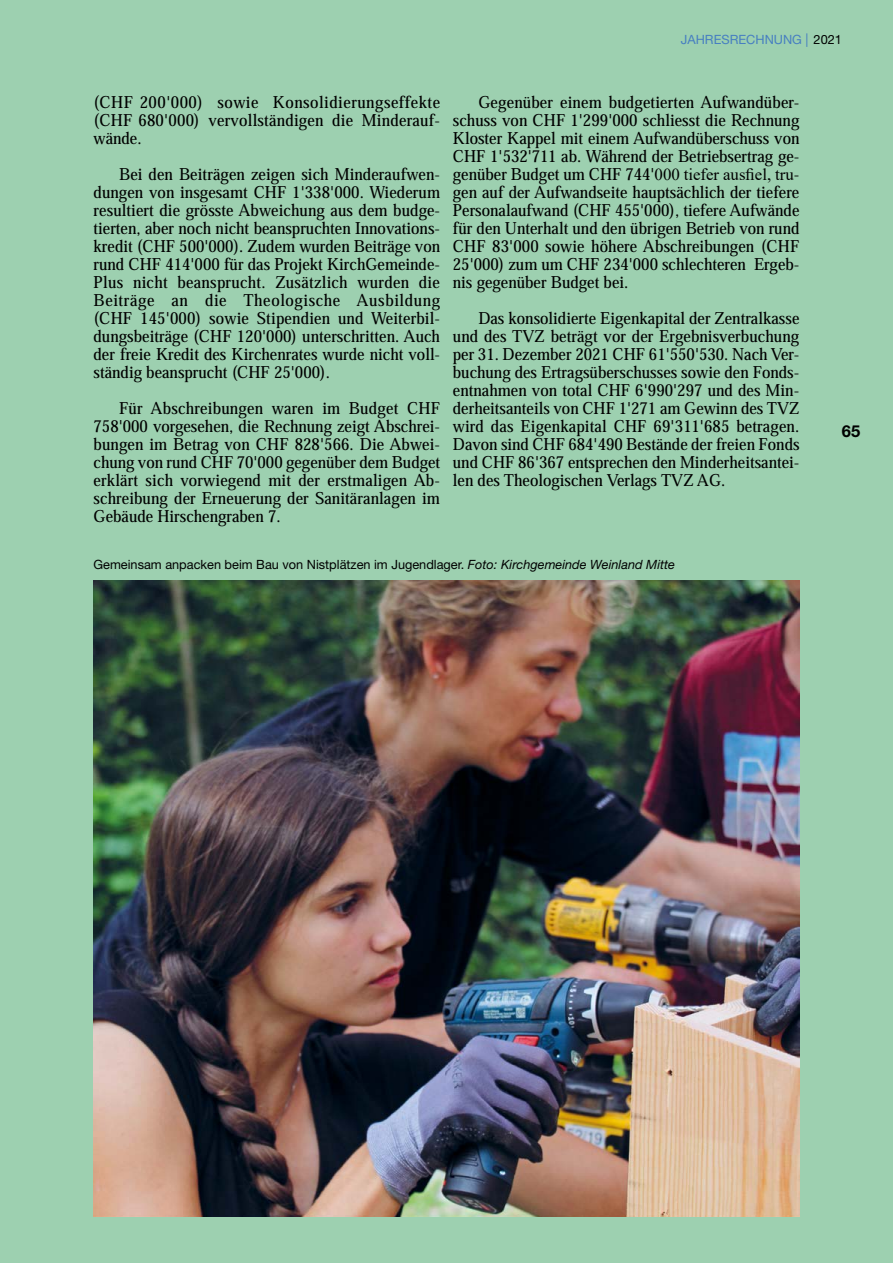
<style>
.page{position:relative;width:893px;height:1263px;background:#9dd0b0}
.page>*{position:absolute;margin:0;border:0;box-sizing:border-box;transform-origin:0 0}
.t1{font:16.8px/18px "Times New Roman";color:#000;text-align:justify}
.t2{font:700 16.5px "Helvetica Neue LT Pro";color:#000}
.t3{font:12.75px "Helvetica Neue LT Pro";color:#000}
.t4{font:12.75px "Helvetica Neue LT Pro";color:#477fc1}
.s1{font-size:13.5px}
.s2{color:#000}
.s3{font-family:"Helvetica Neue LT Pro";font-stretch:condensed}
.s4{font-style:italic}
</style>
<div class="page">
<img style="left:94px;top:581px;width:705px;height:635px">
<p class="t4" style="left:681px;top:31px;width:163px">JAHRESRECHNUNG <span class="s1">|</span> <span class="s2">2021</span></p>
<p class="t1" style="left:94px;top:94px;width:348px">(CHF 200<span class="s3">'</span>000) sowie Konsolidierungseffekte (CHF 680<span class="s3">'</span>000) vervollständigen die Minderauf&shy;wände.</p>
<p class="t1" style="left:94px;top:166px;width:348px;text-indent:26px">Bei den Beiträgen zeigen sich Minderaufwen&shy;dungen von insgesamt CHF 1<span class="s3">'</span>338<span class="s3">'</span>000. Wiederum resultiert die grösste Abweichung aus dem budge&shy;tierten, aber noch nicht beanspruchten Innovations&shy;kredit (CHF 500<span class="s3">'</span>000). Zudem wurden Beiträge von rund CHF 414<span class="s3">'</span>000 für das Projekt KirchGemeinde-Plus nicht beansprucht. Zusätzlich wurden die Beiträge an die Theologische Ausbildung (CHF 145<span class="s3">'</span>000) sowie Stipendien und Weiterbil&shy;dungsbeiträge (CHF 120<span class="s3">'</span>000) unterschritten. Auch der freie Kredit des Kirchenrates wurde nicht voll&shy;ständig beansprucht (CHF 25<span class="s3">'</span>000).</p>
<p class="t1" style="left:94px;top:400px;width:348px;text-indent:26px">Für Abschreibungen waren im Budget CHF 758<span class="s3">'</span>000 vorgesehen, die Rechnung zeigt Abschrei&shy;bungen im Betrag von CHF 828<span class="s3">'</span>566. Die Abwei&shy;chung von rund CHF 70<span class="s3">'</span>000 gegenüber dem Budget erklärt sich vorwiegend mit der erstmaligen Ab&shy;schreibung der Erneuerung der Sanitäranlagen im Gebäude Hirschengraben 7.</p>
<p class="t1" style="left:453px;top:94px;width:348px;text-indent:26px">Gegenüber einem budgetierten Aufwandüber&shy;schuss von CHF 1<span class="s3">'</span>299<span class="s3">'</span>000 schliesst die Rechnung Kloster Kappel mit einem Aufwandüberschuss von CHF 1<span class="s3">'</span>532<span class="s3">'</span>711 ab. Während der Betriebsertrag ge&shy;genüber Budget um CHF 744<span class="s3">'</span>000 tiefer ausfiel, tru&shy;gen auf der Aufwandseite hauptsächlich der tiefere Personalaufwand (CHF 455<span class="s3">'</span>000), tiefere Aufwände für den Unterhalt und den übrigen Betrieb von rund CHF 83<span class="s3">'</span>000 sowie höhere Abschreibungen (CHF 25<span class="s3">'</span>000) zum um CHF 234<span class="s3">'</span>000 schlechteren Ergeb&shy;nis gegenüber Budget bei.</p>
<p class="t1" style="left:453px;top:310px;width:348px;text-indent:26px">Das konsolidierte Eigenkapital der Zentralkasse und des TVZ beträgt vor der Ergebnisverbuchung per 31. Dezember 2021 CHF 61<span class="s3">'</span>550<span class="s3">'</span>530. Nach Ver&shy;buchung des Ertragsüberschusses sowie den Fonds&shy;entnahmen von total CHF 6<span class="s3">'</span>990<span class="s3">'</span>297 und des Min&shy;derheitsanteils von CHF 1<span class="s3">'</span>271 am Gewinn des TVZ wird das Eigenkapital CHF 69<span class="s3">'</span>311<span class="s3">'</span>685 betragen.<br>Davon sind CHF 684<span class="s3">'</span>490 Bestände der freien Fonds und CHF 86<span class="s3">'</span>367 entsprechen den Minderheitsantei&shy;len des Theologischen Verlags TVZ AG.</p>
<p class="t2" style="left:842px;top:421px;width:20px">65</p>
<p class="t3" style="left:94px;top:557px;width:583px">Gemeinsam anpacken beim Bau von Nistplätzen im Jugendlager. <span class="s4">Foto: Kirchgemeinde Weinland Mitte</span></p>
</div>
